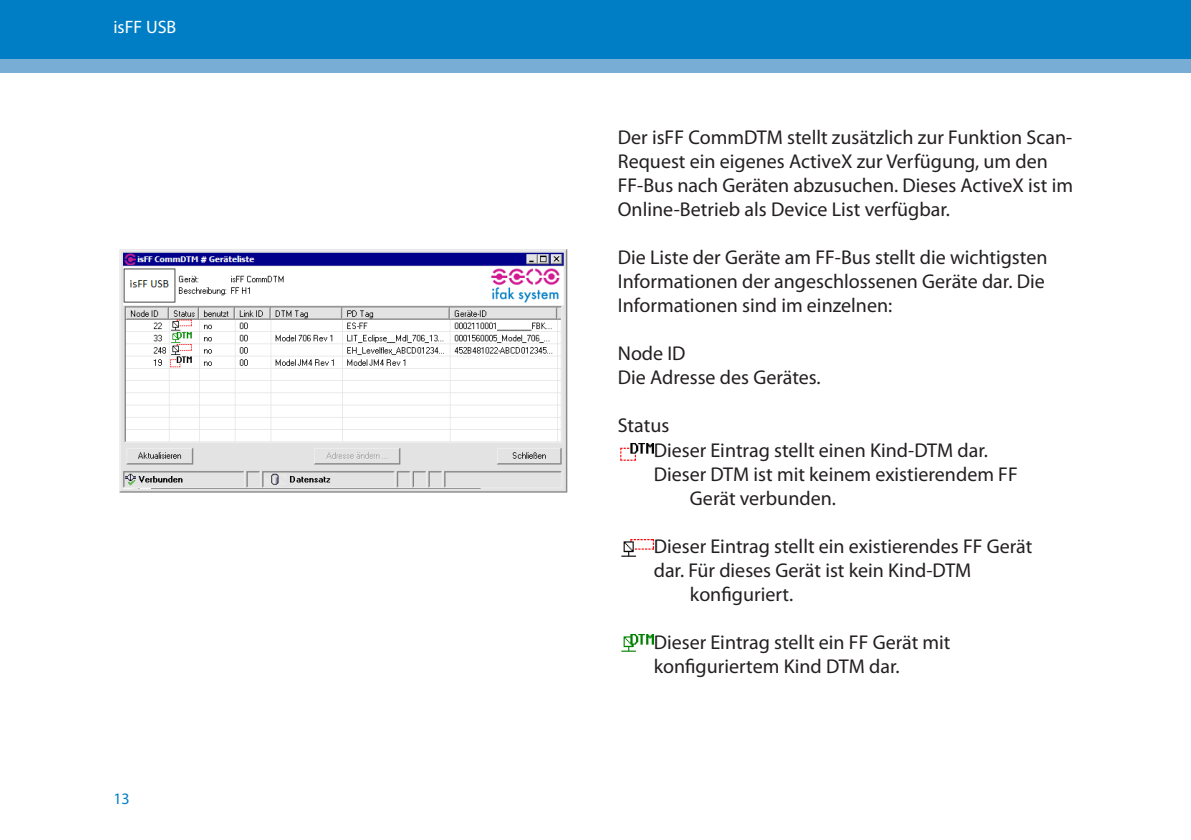
<style>
.page{position:relative;width:1191px;height:840px;background:#fff}
.page>*{position:absolute;margin:0;border:0;box-sizing:border-box;transform-origin:0 0}
.Body{font:20px/24px "Myriad Pro";color:#231f20}
.t1{font:18px "Myriad Pro";color:#fff}
.t2{font:16px "Myriad Pro";color:#007ec5}
</style>
<div class="page">
<div style="left:0;top:0;width:1191px;height:72px;background:#78aed6"></div>
<div style="left:0;top:0;width:1191px;height:58px;background:#007ec5"></div>
<img style="left:621px;top:539px;width:32px;height:17px">
<img style="left:621px;top:634px;width:32px;height:18px">
<img style="left:620px;top:443px;width:33px;height:17px">
<img style="left:119px;top:249px;width:449px;height:244px">
<p class="t1" style="left:113px;top:16px;width:64px">isFF USB</p>
<p class="t2" style="left:113px;top:788px;width:18px">13</p>
<p class="Body" style="left:618px;top:125px;width:457px">Der isFF CommDTM stellt zusätzlich zur Funktion Scan-Request ein eigenes ActiveX zur Verfügung, um den FF-Bus nach Geräten abzusuchen. Dieses ActiveX ist im Online-Betrieb als Device List verfügbar.</p>
<p class="Body" style="left:618px;top:245px;width:431px">Die Liste der Geräte am FF-Bus stellt die wichtigsten<br>Informationen der angeschlossenen Geräte dar. Die<br>Informationen sind im einzelnen:</p>
<p class="Body" style="left:618px;top:341px;width:69px">Node ID</p>
<p class="Body" style="left:618px;top:365px;width:204px">Die Adresse des Gerätes.</p>
<p class="Body" style="left:618px;top:413px;width:53px">Status</p>
<p class="Body" style="left:653px;top:437px;width:336px">Dieser Eintrag stellt einen Kind-DTM dar.</p>
<p class="Body" style="left:653px;top:461px;width:365px">Dieser DTM ist mit keinem existierendem FF</p>
<p class="Body" style="left:690px;top:485px;width:147px">Gerät verbunden.</p>
<p class="Body" style="left:653px;top:533px;width:380px">Dieser Eintrag stellt ein existierendes FF Gerät</p>
<p class="Body" style="left:653px;top:557px;width:319px">dar. Für dieses Gerät ist kein Kind-DTM</p>
<p class="Body" style="left:690px;top:581px;width:105px">konfiguriert.</p>
<p class="Body" style="left:653px;top:629px;width:298px">Dieser Eintrag stellt ein FF Gerät mit</p>
<p class="Body" style="left:653px;top:653px;width:247px">konfiguriertem Kind DTM dar.</p>
</div>
